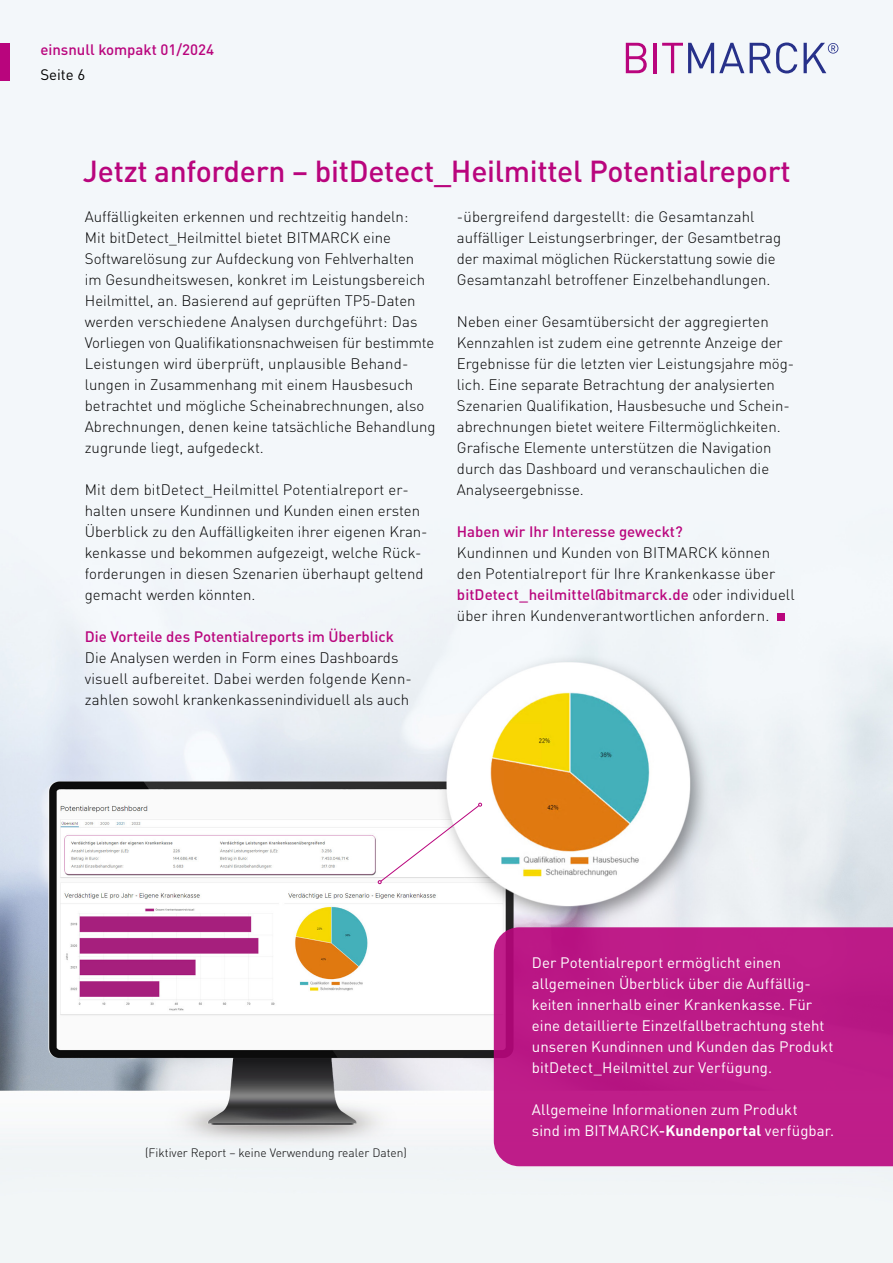
<style>
.page{position:relative;width:893px;height:1263px;background:#fff}
.page>*{position:absolute;margin:0;border:0;box-sizing:border-box;transform-origin:0 0}
.t1{font:500 30px "DIN Pro";letter-spacing:-.01em;color:#b9057d}
.t2{font:300 15px/21px "DIN Pro";color:#000}
.t3{font:15px/21px "DIN Pro";letter-spacing:.005em;color:#fff}
.t4{font:500 15px "DIN Pro";color:#b9057d}
.t5{font:15px "DIN Pro";color:#000}
.t6{font:300 12px "DIN Pro";color:#000}
.s1{font-weight:500;color:#b9057d}
.s2{font-weight:500}
.s3{font-weight:700}
</style>
<div class="page">
<img style="left:0;top:0;width:893px;height:1263px">
<div style="left:494px;top:927px;width:399px;height:239px;background:#be1c88"></div>
<div style="left:0;top:43px;width:10px;height:37px;background:#b9057d"></div>
<svg style="left:626px;top:43px;width:21px;height:30px"></svg>
<hr style="left:653px;top:43px;width:3px;height:30px;background:#b9057d">
<svg style="left:662px;top:43px;width:82px;height:30px"></svg>
<svg style="left:750px;top:43px;width:47px;height:30px"></svg>
<svg style="left:804px;top:43px;width:34px;height:30px"></svg>
<div style="left:777px;top:613px;width:8px;height:8px;background:#b9057d"></div>
<svg style="left:378px;top:803px;width:104px;height:81px"></svg>
<p class="t4" style="left:40px;top:37px;width:175px">einsnull kompakt 01/2024</p>
<p class="t5" style="left:40px;top:63px;width:46px">Seite 6</p>
<h1 class="t1" style="left:83px;top:147px;width:709px">Jetzt anfordern – bitDetect_Heilmittel Potentialreport</h1>
<p class="t2" style="left:85px;top:205px;width:352px">Auffälligkeiten erkennen und rechtzeitig handeln:<br>Mit bitDetect_Heilmittel bietet BITMARCK eine Softwarelösung zur Aufdeckung von Fehlverhalten<br>im Gesundheitswesen, konkret im Leistungsbereich Heilmittel, an. Basierend auf geprüften TP5-Daten werden verschiedene Analysen durchgeführt: Das Vorliegen von Qualifikationsnachweisen für bestimmte Leistungen wird überprüft, unplausible Behand&shy;lungen in Zusammenhang mit einem Hausbesuch betrachtet und mögliche Scheinabrechnungen, also Abrechnungen, denen keine tatsächliche Behandlung zugrunde liegt, aufgedeckt.</p>
<p class="t2" style="left:85px;top:478px;width:344px">Mit dem bitDetect_Heilmittel Potentialreport er&shy;halten unsere Kundinnen und Kunden einen ersten Überblick zu den Auffälligkeiten ihrer eigenen Kran&shy;kenkasse und bekommen aufgezeigt, welche Rück&shy;forderungen in diesen Szenarien überhaupt geltend gemacht werden könnten.</p>
<p class="t4" style="left:85px;top:624px;width:311px">Die Vorteile des Potentialreports im Überblick</p>
<p class="t2" style="left:85px;top:646px;width:326px">Die Analysen werden in Form eines Dashboards visuell aufbereitet. Dabei werden folgende Kenn&shy;zahlen sowohl krankenkassenindividuell als auch</p>
<p class="t2" style="left:457px;top:205px;width:326px">-übergreifend dargestellt: die Gesamtanzahl auffälliger Leistungserbringer, der Gesamtbetrag der maximal möglichen Rückerstattung sowie die Gesamtanzahl betroffener Einzelbehandlungen.</p>
<p class="t2" style="left:457px;top:310px;width:339px">Neben einer Gesamtübersicht der aggregierten Kennzahlen ist zudem eine getrennte Anzeige der Ergebnisse für die letzten vier Leistungsjahre mög&shy;lich. Eine separate Betrachtung der analysierten Szenarien Qualifikation, Hausbesuche und Schein&shy;abrechnungen bietet weitere Filtermöglichkeiten.<br>Grafische Elemente unterstützen die Navigation durch das Dashboard und veranschaulichen die Analyseergebnisse.</p>
<p class="t4" style="left:457px;top:519px;width:227px">Haben wir Ihr Interesse geweckt?</p>
<p class="t2" style="left:457px;top:541px;width:339px">Kundinnen und Kunden von BITMARCK können den Potentialreport für Ihre Krankenkasse über <span class="s1">bitDetect_heilmittel@bitmarck.de</span> oder individuell über ihren Kundenverantwortlichen anfordern.</p>
<p class="t6" style="left:145px;top:1143px;width:263px">(Fiktiver Report – keine Verwendung realer Daten)</p>
<p class="t3" style="left:532px;top:951px;width:303px">Der Potentialreport ermöglicht einen allgemeinen Überblick über die Auffällig&shy;keiten innerhalb einer Krankenkasse. Für eine detaillierte Einzelfallbetrachtung steht unseren Kundinnen und Kunden das Produkt bitDetect_Heilmittel zur Verfügung.</p>
<p class="t3" style="left:532px;top:1098px;width:304px">Allgemeine Informationen zum Produkt<br>sind im BITMARCK<span class="s2">-</span><span class="s3">Kundenportal</span> verfügbar.</p>
</div>
